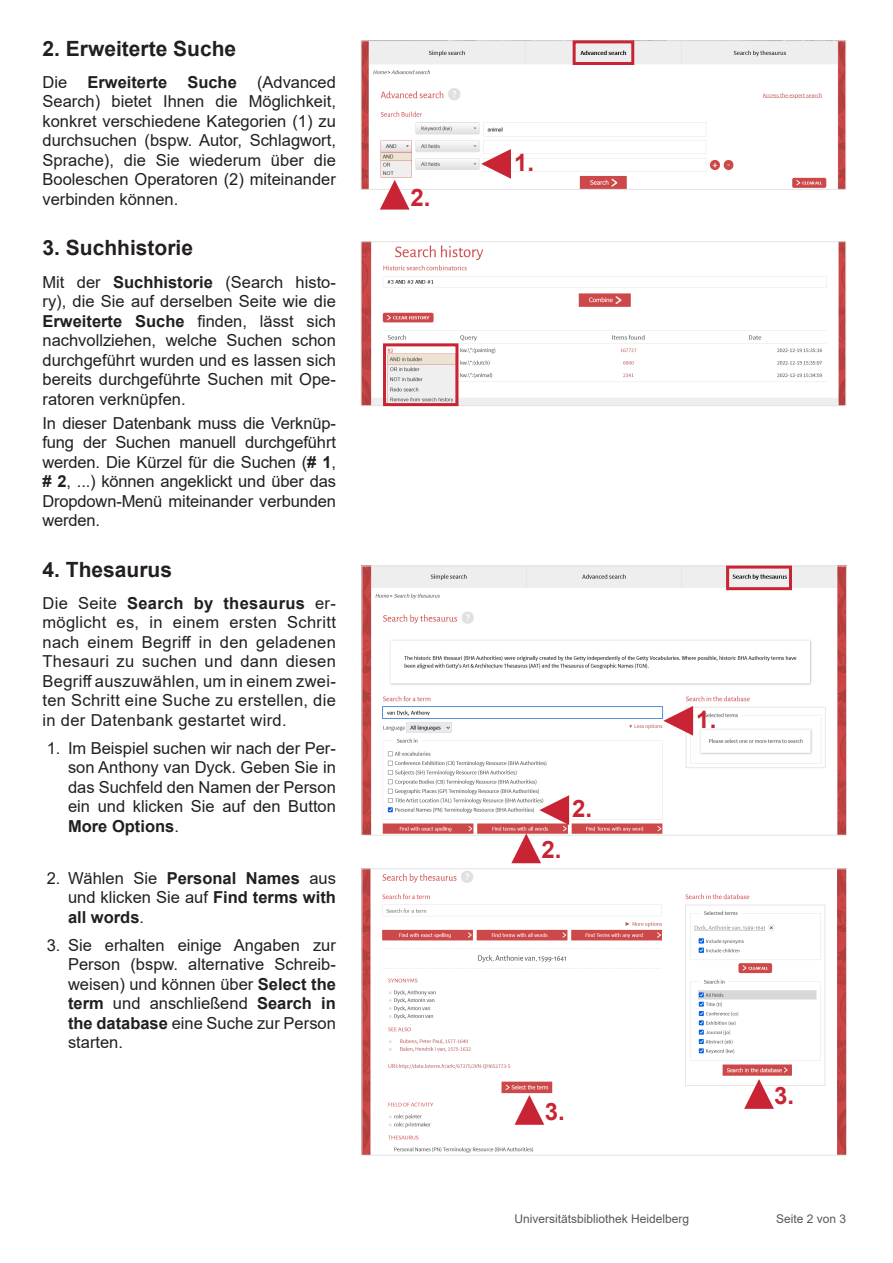
<style>
.page{position:relative;width:893px;height:1263px;background:#fff}
.page>*{position:absolute;margin:0;border:0;box-sizing:border-box;transform-origin:0 0}
.Handout_UB_Fußzeile{font:700 24px "Arial";color:#c82434}
.Handout_UB_Überschri{font:700 21px "Arial";color:#231f20}
.Handout_UB_Fließtext{font:16.5px/19.5px "Arial";color:#231f20;text-align:justify}
.t1{font:700 16.5px/19.5px "Arial";color:#231f20;text-align:justify}
.Handout_UB_Fußzeile-2{font:12px "Arial";color:#57585a}
.s1{font-weight:700}
.s2{font-weight:400}
</style>
<div class="page">
<img style="left:363px;top:42px;width:481px;height:146px">
<div style="left:361px;top:40px;width:485px;height:150px;border:1px solid #e2e3e3"></div>
<img style="left:363px;top:243px;width:481px;height:161px">
<div style="left:361px;top:241px;width:485px;height:165px;border:1px solid #e2e3e3"></div>
<div style="left:573px;top:40px;width:61px;height:25px;border:3px solid #c82434"></div>
<svg style="left:481px;top:149px;width:30px;height:30px"></svg>
<svg style="left:380px;top:180px;width:30px;height:30px"></svg>
<div style="left:383px;top:343px;width:75px;height:63px;border:3px solid #c82434"></div>
<img style="left:363px;top:568px;width:482px;height:266px">
<div style="left:361px;top:566px;width:486px;height:270px;border:1px solid #e2e3e3"></div>
<img style="left:363px;top:870px;width:482px;height:283px">
<div style="left:361px;top:868px;width:486px;height:287px;border:1px solid #e2e3e3"></div>
<svg style="left:663px;top:706px;width:30px;height:30px"></svg>
<svg style="left:539px;top:795px;width:30px;height:30px"></svg>
<svg style="left:511px;top:833px;width:30px;height:30px"></svg>
<svg style="left:514px;top:1095px;width:30px;height:30px"></svg>
<svg style="left:744px;top:1079px;width:30px;height:30px"></svg>
<div style="left:726px;top:566px;width:66px;height:24px;border:3px solid #c82434"></div>
<p class="Handout_UB_Überschri" style="left:43px;top:34px;width:195px">2. Erweiterte Suche</p>
<p class="Handout_UB_Fließtext" style="left:43px;top:72px;width:295px">Die <span class="s1">Erweiterte Suche</span> (Advanced Search) bietet Ihnen die Möglichkeit, konkret verschiedene Kategorien (1) zu durchsuchen (bspw. Autor, Schlagwort, Sprache), die Sie wiederum über die Booleschen Operatoren (2) miteinander verbinden können.</p>
<p class="Handout_UB_Überschri" style="left:43px;top:233px;width:152px">3. Suchhistorie</p>
<p class="Handout_UB_Fließtext" style="left:43px;top:272px;width:295px">Mit der <span class="s1">Suchhistorie</span> (Search histo&shy;ry), die Sie auf derselben Seite wie die <span class="s1">Erweiterte Suche</span> finden, lässt sich nachvollziehen, welche Suchen schon durchgeführt wurden und es lassen sich bereits durchgeführte Suchen mit Ope&shy;ratoren verknüpfen.</p>
<p class="Handout_UB_Fließtext" style="left:43px;top:413px;width:295px">In dieser Datenbank muss die Verknüp&shy;fung der Suchen manuell durchgeführt werden. Die Kürzel für die Suchen (<span class="s1"># 1</span>, <span class="s1"># 2</span>, ...) können angeklickt und über das Dropdown-Menü miteinander verbunden werden.</p>
<p class="Handout_UB_Überschri" style="left:43px;top:554px;width:131px">4. Thesaurus</p>
<p class="Handout_UB_Fließtext" style="left:43px;top:593px;width:295px">Die Seite <span class="s1">Search by thesaurus</span> er&shy;möglicht es, in einem ersten Schritt nach einem Begriff in den geladenen Thesauri zu suchen und dann diesen Begriff auszuwählen, um in einem zwei&shy;ten Schritt eine Suche zu erstellen, die in der Datenbank gestartet wird.</p>
<p class="Handout_UB_Fließtext" style="left:68px;top:738px;width:269px;text-indent:-21px">1. Im Beispiel suchen wir nach der Per&shy;son Anthony van Dyck. Geben Sie in das Suchfeld den Namen der Person ein und klicken Sie auf den Button <span class="s1">More Options</span>.</p>
<p class="t1" style="left:68px;top:868px;width:269px;text-indent:-21px"><span class="s2">2. Wählen Sie</span> Personal Names <span class="s2">aus und klicken Sie auf</span> Find terms with all words<span class="s2">.</span></p>
<p class="Handout_UB_Fließtext" style="left:68px;top:935px;width:269px;text-indent:-21px">3. Sie erhalten einige Angaben zur Person (bspw. alternative Schreib&shy;weisen) und können über <span class="s1">Select the term</span> und anschließend <span class="s1">Search in the database</span> eine Suche zur Person starten.</p>
<p class="Handout_UB_Fußzeile" style="left:410px;top:180px;width:22px">2.</p>
<p class="Handout_UB_Fußzeile" style="left:514px;top:146px;width:22px">1.</p>
<p class="Handout_UB_Fußzeile" style="left:541px;top:833px;width:22px">2.</p>
<p class="Handout_UB_Fußzeile" style="left:572px;top:792px;width:22px">2.</p>
<p class="Handout_UB_Fußzeile" style="left:545px;top:1094px;width:22px">3.</p>
<p class="Handout_UB_Fußzeile" style="left:696px;top:703px;width:22px">1.</p>
<p class="Handout_UB_Fußzeile" style="left:774px;top:1078px;width:22px">3.</p>
<p class="Handout_UB_Fußzeile-2" style="left:514px;top:1210px;width:176px">Universitätsbibliothek Heidelberg</p>
<p class="Handout_UB_Fußzeile-2" style="left:776px;top:1210px;width:72px">Seite 2 von 3</p>
</div>
